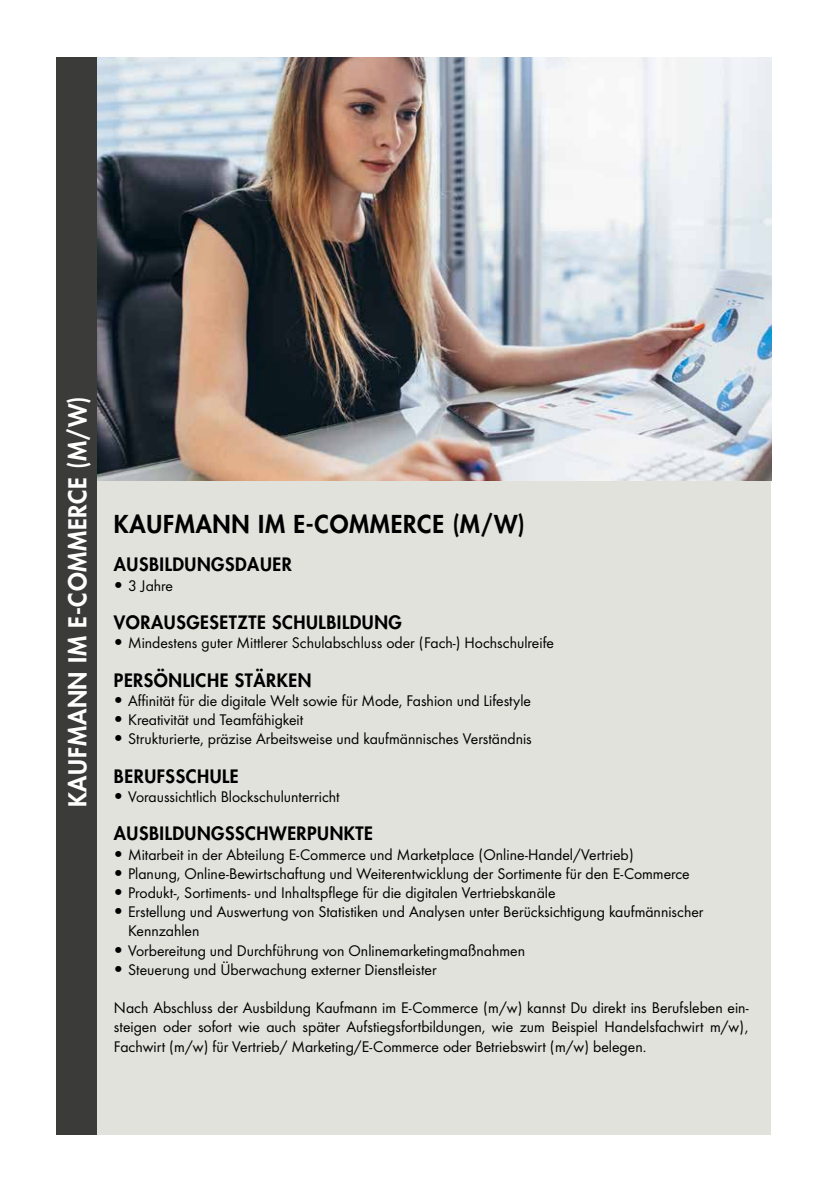
<style>
.page{position:relative;width:828px;height:1191px;background:#fff}
.page>*{position:absolute;margin:0;border:0;box-sizing:border-box;transform-origin:0 0}
.t1{font:800 24px "Futura";letter-spacing:.03em;color:#000}
.t2{font:800 24px "Futura";letter-spacing:.03em;color:#fff}
.t3{font:800 18px "Futura";letter-spacing:.03em;color:#000}
.t4{font:16px/19.2px "Futura Boo";color:#000}
.s1{font-family:"Futura";font-weight:800}
</style>
<div class="page">
<div style="left:57px;top:57px;width:714px;height:1077px;background:#dcddd5"></div>
<img style="left:97px;top:57px;width:674px;height:423px">
<div style="left:57px;top:57px;width:40px;height:1077px;background:#3b3b3a"></div>
<h1 class="t2" style="left:61px;top:807px;width:412px;rotate:-90deg">KAUFMANN IM E-COMMERCE (M/W)</h1>
<h1 class="t1" style="left:114px;top:508px;width:412px">KAUFMANN IM E-COMMERCE (M/W)</h1>
<p class="t3" style="left:114px;top:553px;width:179px">AUSBILDUNGSDAUER</p>
<p class="t4" style="left:114px;top:575px;width:61px"><span class="s1">•</span> 3 Jahre</p>
<p class="t3" style="left:114px;top:610px;width:289px">VORAUSGESETZTE SCHULBILDUNG</p>
<p class="t4" style="left:114px;top:633px;width:441px"><span class="s1">•</span> Mindestens guter Mittlerer Schulabschluss oder (Fach-) Hochschulreife</p>
<p class="t3" style="left:114px;top:668px;width:199px">PERSÖNLICHE STÄRKEN</p>
<p class="t4" style="left:114px;top:691px;width:418px"><span class="s1">•</span> Affinität für die digitale Welt sowie für Mode, Fashion und Lifestyle</p>
<p class="t4" style="left:114px;top:710px;width:191px"><span class="s1">•</span> Kreativität und Teamfähigkeit</p>
<p class="t4" style="left:114px;top:729px;width:419px"><span class="s1">•</span> Strukturierte, präzise Arbeitsweise und kaufmännisches Verständnis</p>
<p class="t3" style="left:114px;top:764px;width:126px">BERUFSSCHULE</p>
<p class="t4" style="left:114px;top:787px;width:227px"><span class="s1">•</span> Voraussichtlich Blockschulunterricht</p>
<p class="t3" style="left:114px;top:821px;width:261px">AUSBILDUNGSSCHWERPUNKTE</p>
<p class="t4" style="left:114px;top:844px;width:521px"><span class="s1">•</span> Mitarbeit in der Abteilung E-Commerce und Marketplace (Online-Handel/Vertrieb)</p>
<p class="t4" style="left:114px;top:863px;width:577px"><span class="s1">•</span> Planung, Online-Bewirtschaftung und Weiterentwicklung der Sortimente für den E-Commerce</p>
<p class="t4" style="left:114px;top:883px;width:443px"><span class="s1">•</span> Produkt-, Sortiments- und Inhaltspflege für die digitalen Vertriebskanäle</p>
<p class="t4" style="left:128px;top:902px;width:577px;text-indent:-14px"><span class="s1">•</span> Erstellung und Auswertung von Statistiken und Analysen unter Berücksichtigung kaufmännischer<br>Kennzahlen</p>
<p class="t4" style="left:114px;top:940px;width:412px"><span class="s1">•</span> Vorbereitung und Durchführung von Onlinemarketingmaßnahmen</p>
<p class="t4" style="left:114px;top:959px;width:324px"><span class="s1">•</span> Steuerung und Überwachung externer Dienstleister</p>
<p class="t4" style="left:114px;top:998px;width:636px;text-align:justify">Nach Abschluss der Ausbildung Kaufmann im E-Commerce (m/w) kannst Du direkt ins Berufsleben ein&shy;steigen oder sofort wie auch später Aufstiegsfortbildungen, wie zum Beispiel Handelsfachwirt m/w), Fachwirt (m/w) für Vertrieb/ Marketing/E-Commerce oder Betriebswirt (m/w) belegen.</p>
</div>
